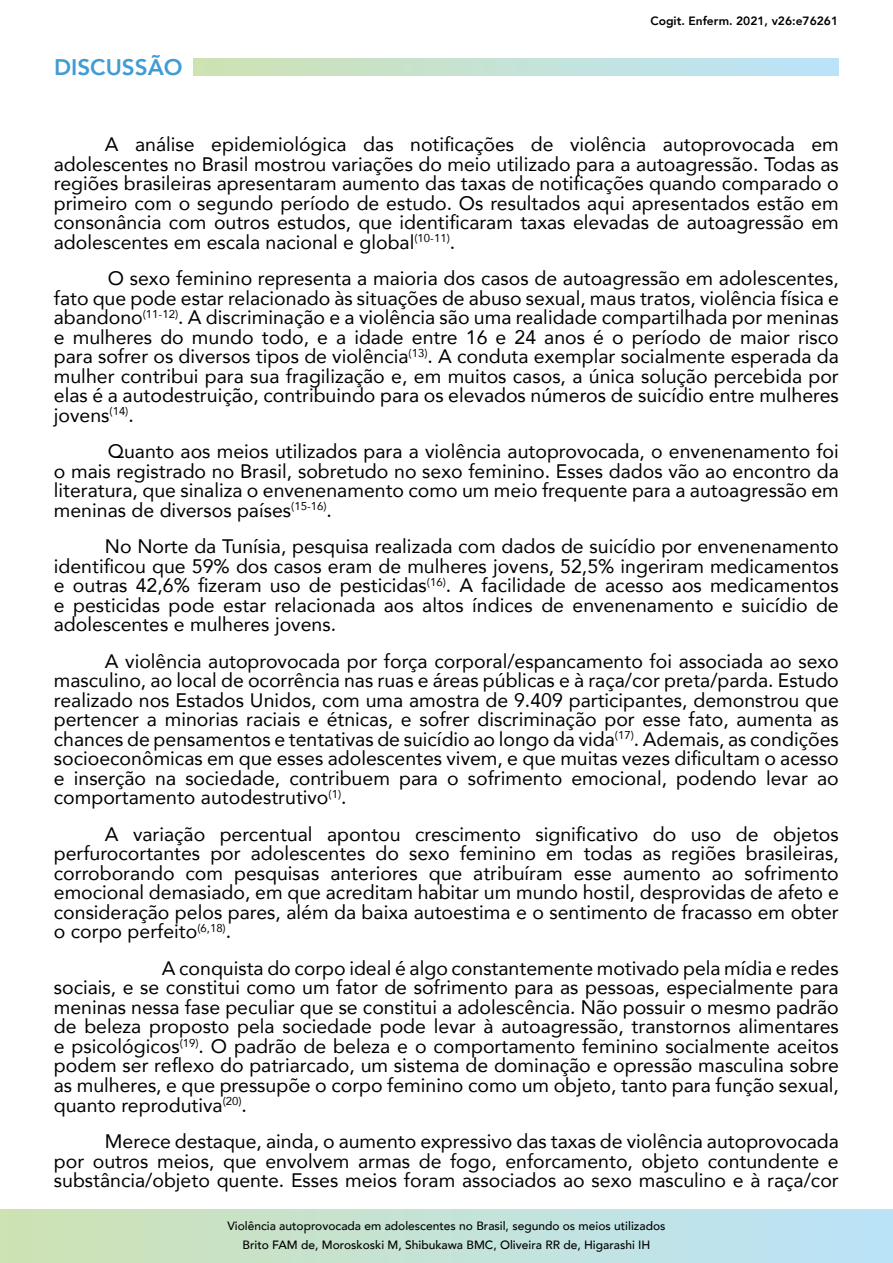
<style>
.page{position:relative;width:893px;height:1263px;background:#fff}
.page>*{position:absolute;margin:0;border:0;box-sizing:border-box;transform-origin:0 0}
.t1{font:800 22.5px "Avenir";color:#409cd4}
.t2{font:19.5px/19.5px "Avenir";color:#000;text-align:justify}
.t3{font:500 12px/18.6px "Avenir";color:#000;text-align:center}
.t4{font:800 12px "Avenir";color:#000}
</style>
<div class="page">
<svg style="left:0;top:1209px;width:893px;height:54px;background:#c4e2d6"></svg>
<div style="left:193px;top:59px;width:646px;height:16px;background:linear-gradient(to right,#cee2b2,#bae3fb)"></div>
<p class="t1" style="left:54px;top:50px;width:130px">DISCUSSÃO</p>
<p class="t4" style="left:650px;top:12px;width:189px">Cogit. Enferm. 2021, v26:e76261</p>
<p class="t2" style="left:54px;top:134px;width:786px;text-indent:51px">A análise epidemiológica das notificações de violência autoprovocada em adolescentes no Brasil mostrou variações do meio utilizado para a autoagressão. Todas as regiões brasileiras apresentaram aumento das taxas de notificações quando comparado o primeiro com o segundo período de estudo. Os resultados aqui apresentados estão em consonância com outros estudos, que identificaram taxas elevadas de autoagressão em adolescentes em escala nacional e global<sup>(10-11)</sup>.</p>
<p class="t2" style="left:54px;top:268px;width:786px;text-indent:54px">O sexo feminino representa a maioria dos casos de autoagressão em adolescentes, fato que pode estar relacionado às situações de abuso sexual, maus tratos, violência física e abandono<sup>(11-12)</sup>. A discriminação e a violência são uma realidade compartilhada por meninas e mulheres do mundo todo, e a idade entre 16 e 24 anos é o período de maior risco para sofrer os diversos tipos de violência<sup>(13)</sup>. A conduta exemplar socialmente esperada da mulher contribui para sua fragilização e, em muitos casos, a única solução percebida por elas é a autodestruição, contribuindo para os elevados números de suicídio entre mulheres jovens<sup>(14)</sup>.</p>
<p class="t2" style="left:54px;top:441px;width:786px;text-indent:54px">Quanto aos meios utilizados para a violência autoprovocada, o envenenamento foi o mais registrado no Brasil, sobretudo no sexo feminino. Esses dados vão ao encontro da literatura, que sinaliza o envenenamento como um meio frequente para a autoagressão em meninas de diversos países<sup>(15-16)</sup>.</p>
<p class="t2" style="left:54px;top:536px;width:786px;text-indent:51px">No Norte da Tunísia, pesquisa realizada com dados de suicídio por envenenamento identificou que 59% dos casos eram de mulheres jovens, 52,5% ingeriram medicamentos e outras 42,6% fizeram uso de pesticidas<sup>(16)</sup>. A facilidade de acesso aos medicamentos e pesticidas pode estar relacionada aos altos índices de envenenamento e suicídio de adolescentes e mulheres jovens.</p>
<p class="t2" style="left:54px;top:651px;width:786px;text-indent:51px">A violência autoprovocada por força corporal/espancamento foi associada ao sexo masculino, ao local de ocorrência nas ruas e áreas públicas e à raça/cor preta/parda. Estudo realizado nos Estados Unidos, com uma amostra de 9.409 participantes, demonstrou que pertencer a minorias raciais e étnicas, e sofrer discriminação por esse fato, aumenta as chances de pensamentos e tentativas de suicídio ao longo da vida<sup>(17)</sup>. Ademais, as condições socioeconômicas em que esses adolescentes vivem, e que muitas vezes dificultam o acesso e inserção na sociedade, contribuem para o sofrimento emocional, podendo levar ao comportamento autodestrutivo<sup>(1)</sup>.</p>
<p class="t2" style="left:54px;top:824px;width:786px;text-indent:51px">A variação percentual apontou crescimento significativo do uso de objetos perfurocortantes por adolescentes do sexo feminino em todas as regiões brasileiras, corroborando com pesquisas anteriores que atribuíram esse aumento ao sofrimento emocional demasiado, em que acreditam habitar um mundo hostil, desprovidas de afeto e consideração pelos pares, além da baixa autoestima e o sentimento de fracasso em obter o corpo perfeito<sup>(6,18)</sup>.</p>
<p class="t2" style="left:54px;top:958px;width:786px;text-indent:108px">A conquista do corpo ideal é algo constantemente motivado pela mídia e redes sociais, e se constitui como um fator de sofrimento para as pessoas, especialmente para meninas nessa fase peculiar que se constitui a adolescência. Não possuir o mesmo padrão de beleza proposto pela sociedade pode levar à autoagressão, transtornos alimentares e psicológicos<sup>(19)</sup>. O padrão de beleza e o comportamento feminino socialmente aceitos podem ser reflexo do patriarcado, um sistema de dominação e opressão masculina sobre as mulheres, e que pressupõe o corpo feminino como um objeto, tanto para função sexual, quanto reprodutiva<sup>(20)</sup>.</p>
<p class="t2" style="left:54px;top:1131px;width:786px;text-indent:51px">Merece destaque, ainda, o aumento expressivo das taxas de violência autoprovocada por outros meios, que envolvem armas de fogo, enforcamento, objeto contundente e substância/objeto quente. Esses meios foram associados ao sexo masculino e à raça/cor</p>
<p class="t3" style="left:227px;top:1216px;width:439px">Violência autoprovocada em adolescentes no Brasil, segundo os meios utilizados<br>Brito FAM de, Moroskoski M, Shibukawa BMC, Oliveira RR de, Higarashi IH</p>
</div>
